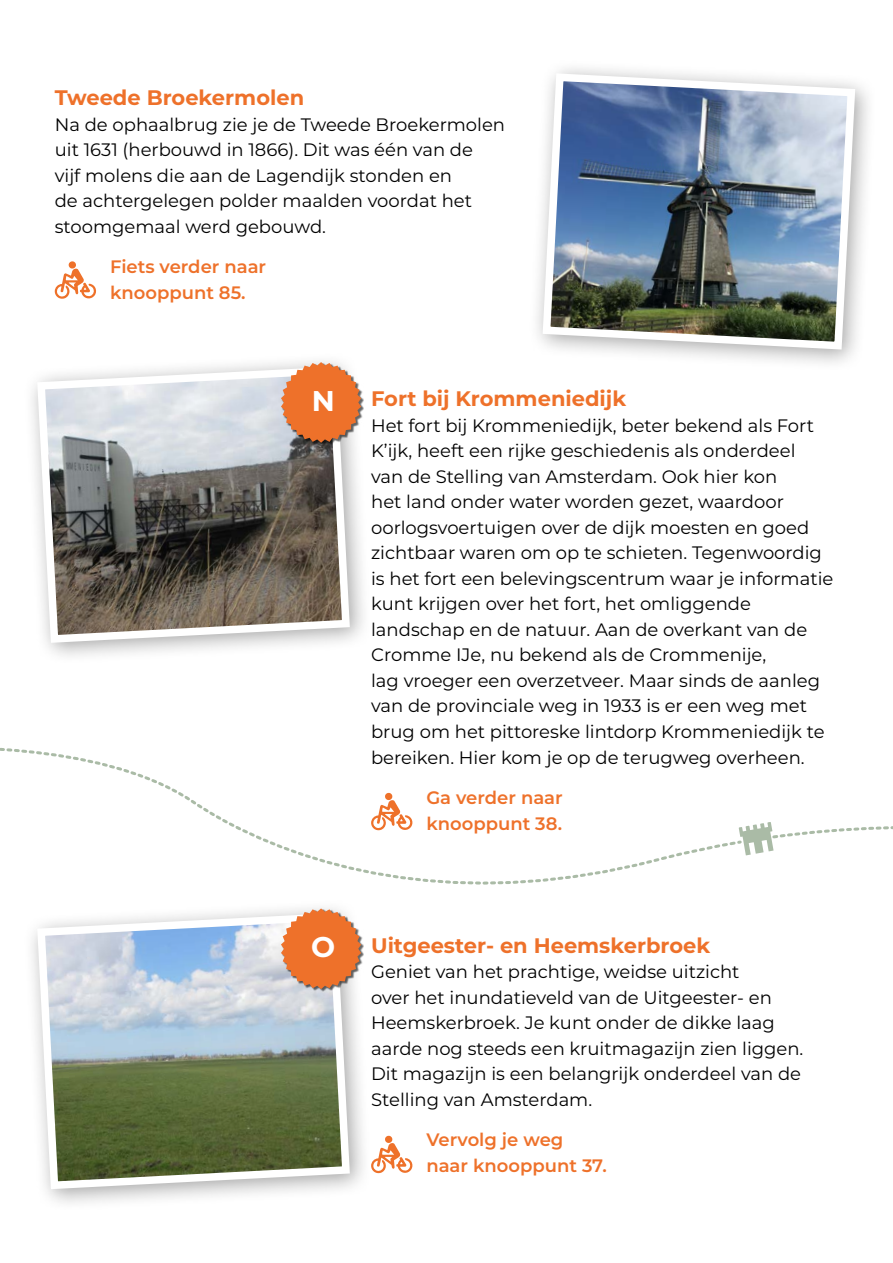
<style>
.page{position:relative;width:893px;height:1263px;background:#fff}
.page>*{position:absolute;margin:0;border:0;box-sizing:border-box;transform-origin:0 0}
.t1{font:700 28.5px "Montserrat";color:#fff}
.t2{font:700 21px "Montserrat";color:#ee712a}
.t3{font:18px/25.5px "Montserrat";color:#000}
.t4{font:600 18px/25.5px "Montserrat";color:#ee712a}
</style>
<div class="page">
<div style="left:528px;top:59px;width:350px;height:313px;background:#000;opacity:.35"></div>
<img style="left:539px;top:69px;width:320px;height:284px">
<div style="left:23px;top:352px;width:350px;height:313px;background:#000;opacity:.35"></div>
<svg style="left:33px;top:363px;width:321px;height:284px;background:#989693"></svg>
<div style="left:282px;top:363px;width:82px;height:83px;background:#000;opacity:.6"></div>
<svg style="left:281px;top:362px;width:80px;height:81px;background:#e38956"></svg>
<div style="left:23px;top:899px;width:350px;height:312px;background:#000;opacity:.35"></div>
<svg style="left:33px;top:909px;width:321px;height:284px;background:#a1ada2"></svg>
<div style="left:282px;top:909px;width:82px;height:83px;background:#000;opacity:.6"></div>
<svg style="left:281px;top:908px;width:80px;height:81px;background:#e78d5a"></svg>
<svg style="left:55px;top:261px;width:41px;height:38px"></svg>
<svg style="left:371px;top:1135px;width:42px;height:39px"></svg>
<svg style="left:0;top:748px;width:893px;height:137px"></svg>
<p class="t2" style="left:55px;top:83px;width:251px">Tweede Broekermolen</p>
<p class="t3" style="left:55px;top:111px;width:452px">Na de ophaalbrug zie je de Tweede Broekermolen uit 1631 (herbouwd in 1866). Dit was één van de<br>vijf molens die aan de Lagendijk stonden en<br>de achtergelegen polder maalden voordat het stoomgemaal werd gebouwd.</p>
<p class="t4" style="left:110px;top:253px;width:158px">Fiets verder naar knooppunt 85.</p>
<h1 class="t1" style="left:312px;top:380px;width:25px">N</h1>
<p class="t2" style="left:371px;top:384px;width:257px">Fort bij Krommeniedijk</p>
<p class="t3" style="left:371px;top:412px;width:464px">Het fort bij Krommeniedijk, beter bekend als Fort K’ijk, heeft een rijke geschiedenis als onderdeel<br>van de Stelling van Amsterdam. Ook hier kon<br>het land onder water worden gezet, waardoor oorlogsvoertuigen over de dijk moesten en goed zichtbaar waren om op te schieten. Tegenwoordig is het fort een belevingscentrum waar je informatie kunt krijgen over het fort, het omliggende landschap en de natuur. Aan de overkant van de Cromme IJe, nu bekend als de Crommenije,<br>lag vroeger een overzetveer. Maar sinds de aanleg van de provinciale weg in 1933 is er een weg met brug om het pittoreske lintdorp Krommeniedijk te bereiken. Hier kom je op de terugweg overheen.</p>
<p class="t4" style="left:426px;top:784px;width:138px">Ga verder naar knooppunt 38.</p>
<h1 class="t1" style="left:311px;top:927px;width:26px">O</h1>
<p class="t2" style="left:371px;top:930px;width:341px">Uitgeester- en Heemskerbroek</p>
<p class="t3" style="left:371px;top:958px;width:434px">Geniet van het prachtige, weidse uitzicht<br>over het inundatieveld van de Uitgeester- en Heemskerbroek. Je kunt onder de dikke laag aarde nog steeds een kruitmagazijn zien liggen.<br>Dit magazijn is een belangrijk onderdeel van de Stelling van Amsterdam.</p>
<p class="t4" style="left:426px;top:1126px;width:182px">Vervolg je weg naar knooppunt 37.</p>
</div>
